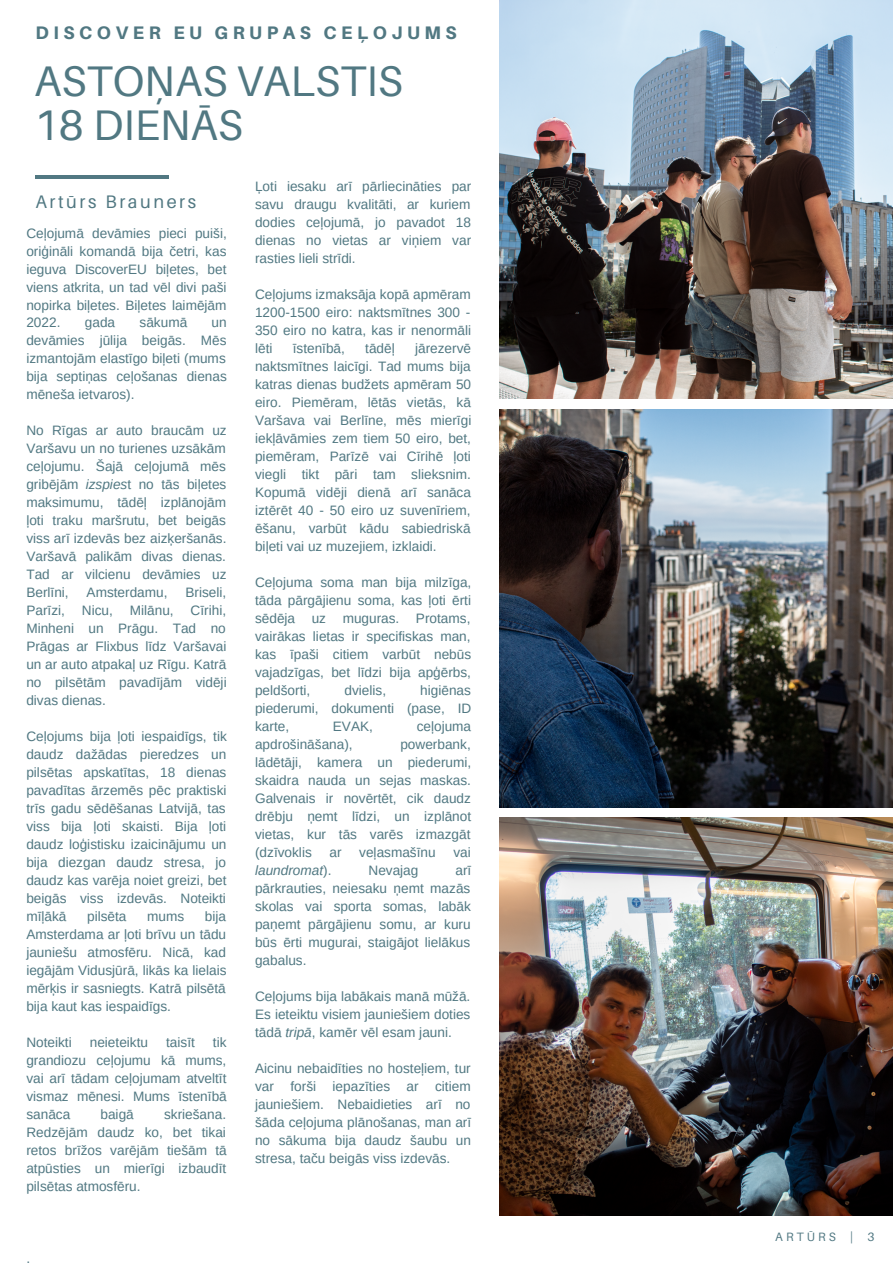
<style>
.page{position:relative;width:893px;height:1264px;background:#fff}
.page>*{position:absolute;margin:0;border:0;box-sizing:border-box;transform-origin:0 0}
.t1{font:42.75px/44.1px "Aileron";color:#517882}
.t2{font:800 18.15px "Aileron";letter-spacing:.25em;color:#517882}
.t3{font:18.15px "Aileron";letter-spacing:.14em;color:#517882}
.t4{font:13.65px/18px "Arimo";color:#517882;text-align:justify}
.t5{font:italic 13.65px "Arimo";color:#517882}
.t6{font:12.15px "Aileron";letter-spacing:.25em;color:#517882}
.s1{font-style:italic}
.s2{font-style:normal}
</style>
<div class="page">
<hr style="left:35px;top:175px;width:134px;height:4px;background:#517882">
<img style="left:499px;top:0;width:393px;height:398px">
<img style="left:499px;top:817px;width:393px;height:398px">
<img style="left:499px;top:409px;width:393px;height:398px">
<h2 class="t2" style="left:35px;top:21px;width:423px">DISCOVER EU GRUPAS CEĻOJUMS</h2>
<h1 class="t1" style="left:34px;top:58px;width:370px">ASTOŅAS VALSTIS<br>18 DIENĀS</h1>
<h2 class="t3" style="left:35px;top:191px;width:162px">Artūrs Brauners</h2>
<p class="t4" style="left:26px;top:224px;width:202px">Ceļojumā devāmies pieci puiši, oriģināli komandā bija četri, kas ieguva DiscoverEU biļetes, bet viens atkrita, un tad vēl divi paši nopirka biļetes. Biļetes laimējām 2022.</p>
<p class="t4" style="left:85px;top:314px;width:32px">gada</p>
<p class="t4" style="left:139px;top:314px;width:49px">sākumā</p>
<p class="t4" style="left:26px;top:314px;width:202px;text-indent:185px">un devāmies jūlija beigās. Mēs izmantojām elastīgo biļeti (mums bija septiņas ceļošanas dienas mēneša ietvaros).</p>
<p class="t4" style="left:26px;top:422px;width:202px">No Rīgas ar auto braucām uz Varšavu un no turienes uzsākām ceļojumu. Šajā ceļojumā mēs gribējām <span class="s1">izspies</span>t no tās biļetes maksimumu, tādēļ izplānojām ļoti traku maršrutu, bet beigās viss arī izdevās bez aizķeršanās.<br>Varšavā palikām divas dienas.<br>Tad ar vilcienu devāmies uz Berlīni,</p>
<p class="t4" style="left:26px;top:583px;width:202px;text-indent:159px">Briseli, Parīzi, Nicu, Milānu, Cīrihi, Minheni un Prāgu. Tad no Prāgas ar Flixbus līdz Varšavai un ar auto atpakaļ uz Rīgu. Katrā no pilsētām pavadījām vidēji divas dienas.</p>
<p class="t4" style="left:26px;top:727px;width:202px">Ceļojums bija ļoti iespaidīgs, tik daudz dažādas pieredzes un pilsētas apskatītas, 18 dienas pavadītas ārzemēs pēc praktiski trīs gadu sēdēšanas Latvijā, tas viss bija ļoti skaisti. Bija ļoti daudz loģistisku izaicinājumu un bija diezgan daudz stresa, jo daudz kas varēja noiet greizi, bet beigās viss izdevās. Noteikti mīļākā</p>
<p class="t4" style="left:87px;top:583px;width:82px">Amsterdamu,</p>
<p class="t4" style="left:26px;top:907px;width:202px;text-indent:178px">bija Amsterdama ar ļoti brīvu un tādu jauniešu atmosfēru. Nicā, kad iegājām Vidusjūrā, likās ka lielais mērķis ir sasniegts. Katrā pilsētā bija kaut kas iespaidīgs.</p>
<p class="t4" style="left:26px;top:1033px;width:47px">Noteikti</p>
<p class="t4" style="left:90px;top:1033px;width:60px">neieteiktu</p>
<p class="t4" style="left:166px;top:1033px;width:30px">taisīt</p>
<p class="t4" style="left:87px;top:907px;width:41px">pilsēta</p>
<p class="t4" style="left:147px;top:907px;width:39px">mums</p>
<p class="t4" style="left:26px;top:1033px;width:202px;text-indent:186px">tik grandiozu ceļojumu kā mums, vai arī tādam ceļojumam atveltīt vismaz mēnesi. Mums īstenībā sanāca</p>
<p class="t4" style="left:26px;top:1105px;width:202px;text-indent:138px">skriešana.<br>Redzējām daudz ko, bet tikai retos brīžos varējām tiešām tā atpūsties un mierīgi izbaudīt pilsētas atmosfēru.</p>
<p class="t4" style="left:100px;top:1105px;width:35px">baigā</p>
<p class="t4" style="left:26px;top:1249px;width:5px">.</p>
<p class="t4" style="left:255px;top:177px;width:218px">Ļoti iesaku arī pārliecināties par savu draugu kvalitāti, ar kuriem dodies ceļojumā, jo pavadot 18 dienas no vietas ar viņiem var rasties lieli strīdi.</p>
<p class="t4" style="left:255px;top:285px;width:217px">Ceļojums izmaksāja kopā apmēram 1200-1500 eiro: naktsmītnes 300 - 350 eiro no katra, kas ir nenormāli lēti</p>
<p class="t4" style="left:255px;top:339px;width:218px;text-indent:160px">jārezervē naktsmītnes laicīgi. Tad mums bija katras dienas budžets apmēram 50 eiro. Piemēram, lētās vietās, kā Varšava vai Berlīne, mēs mierīgi iekļāvāmies zem tiem 50 eiro, bet, piemēram, Parīzē vai Cīrihē ļoti viegli tikt pāri tam slieksnim.<br>Kopumā vidēji dienā arī sanāca iztērēt 40 - 50 eiro uz suvenīriem, ēšanu, varbūt kādu sabiedriskā biļeti vai uz muzejiem, izklaidi.</p>
<p class="t4" style="left:255px;top:573px;width:218px">Ceļojuma soma man bija milzīga, tāda pārgājienu soma, kas ļoti ērti sēdēja uz muguras. Protams, vairākas lietas ir specifiskas man, kas īpaši citiem varbūt nebūs vajadzīgas, bet līdzi bija apģērbs, peldšorti,</p>
<p class="t4" style="left:293px;top:339px;width:54px">īstenībā,</p>
<p class="t4" style="left:365px;top:339px;width:31px">tādēļ</p>
<p class="t4" style="left:255px;top:681px;width:218px;text-indent:165px">higiēnas piederumi, dokumenti (pase, ID karte,</p>
<p class="t4" style="left:344px;top:681px;width:43px">dvielis,</p>
<p class="t4" style="left:333px;top:717px;width:42px">EVAK,</p>
<p class="t4" style="left:416px;top:717px;width:56px">ceļojuma</p>
<p class="t4" style="left:255px;top:735px;width:99px">apdrošināšana),</p>
<p class="t4" style="left:255px;top:735px;width:218px;text-indent:145px">powerbank, lādētāji, kamera un piederumi, skaidra nauda un sejas maskas.<br>Galvenais ir novērtēt, cik daudz drēbju ņemt līdzi, un izplānot vietas, kur tās varēs izmazgāt (dzīvoklis</p>
<p class="t4" style="left:329px;top:843px;width:14px">ar</p>
<p class="t4" style="left:359px;top:843px;width:78px">veļasmašīnu</p>
<p class="t4" style="left:453px;top:843px;width:19px">vai</p>
<p class="t5" style="left:255px;top:862px;width:78px">laundromat<span class="s2">).</span></p>
<p class="t4" style="left:368px;top:861px;width:51px">Nevajag</p>
<p class="t4" style="left:255px;top:861px;width:218px;text-indent:200px">arī pārkrauties, neiesaku ņemt mazās skolas vai sporta somas, labāk paņemt pārgājienu somu, ar kuru būs ērti mugurai, staigājot lielākus gabalus.</p>
<p class="t4" style="left:255px;top:987px;width:217px">Ceļojums bija labākais manā mūžā.<br>Es ieteiktu visiem jauniešiem doties tādā <span class="s1">tripā</span>, kamēr vēl esam jauni.</p>
<p class="t4" style="left:255px;top:1059px;width:218px">Aicinu nebaidīties no hosteļiem, tur var forši iepazīties ar citiem jauniešiem. Nebaidieties arī no šāda ceļojuma plānošanas, man arī no sākuma bija daudz šaubu un stresa, taču beigās viss izdevās.</p>
<p class="t6" style="left:775px;top:1228px;width:101px">ARTŪRS | 3</p>
</div>
